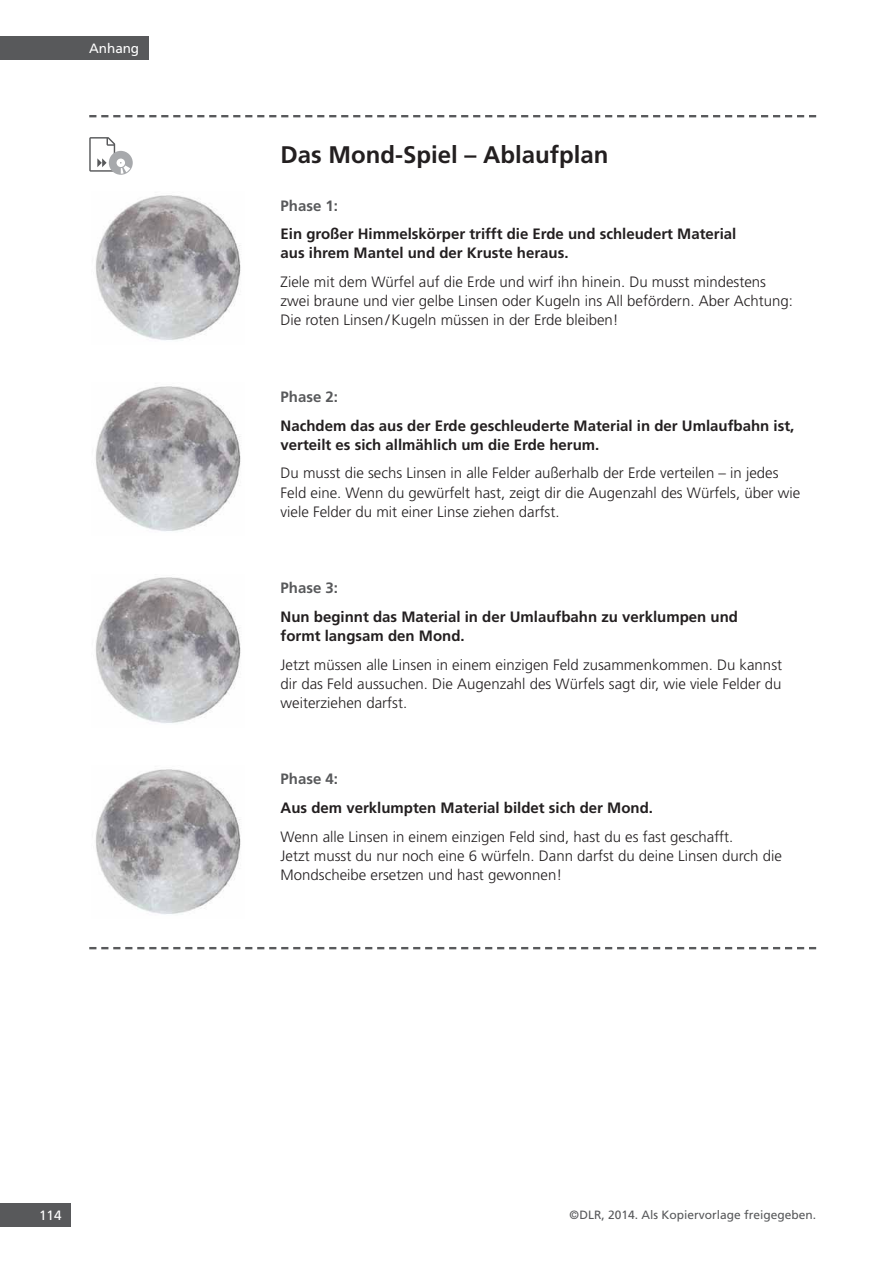
<style>
.page{position:relative;width:893px;height:1263px;background:#fff}
.page>*{position:absolute;margin:0;border:0;box-sizing:border-box;transform-origin:0 0}
.t1{font:700 24px "Frutiger";color:#231f20}
.t2{font:300 15px/19.2px "Frutiger";color:#231f20}
.t3{font:700 15px/19.2px "Frutiger";color:#231f20}
.t4{font:700 15px "Frutiger";color:#58595b}
.t5{font:13.5px "Frutiger";letter-spacing:-.005em;color:#fff}
.t6{font:12px "Frutiger";color:#58595b}
</style>
<div class="page">
<div style="left:0;top:1203px;width:70px;height:24px;background:#58595b"></div>
<div style="left:0;top:36px;width:149px;height:24px;background:#58595b"></div>
<svg style="left:89px;top:115px;width:727px;height:2px"></svg>
<svg style="left:89px;top:137px;width:44px;height:38px"></svg>
<img style="left:95px;top:195px;width:146px;height:146px">
<img style="left:95px;top:386px;width:146px;height:146px">
<img style="left:95px;top:577px;width:146px;height:146px">
<img style="left:95px;top:769px;width:146px;height:146px">
<svg style="left:89px;top:947px;width:727px;height:2px"></svg>
<p class="t5" style="left:89px;top:43px;width:51px">Anhang</p>
<p class="t5" style="left:39px;top:1210px;width:24px">114</p>
<h1 class="t1" style="left:281px;top:145px;width:329px">Das Mond-Spiel – Ablaufplan</h1>
<p class="t4" style="left:281px;top:199px;width:59px">Phase 1:</p>
<p class="t3" style="left:281px;top:226px;width:457px">Ein großer Himmelskörper trifft die Erde und schleudert Material aus ihrem Mantel und der Kruste heraus.</p>
<p class="t2" style="left:281px;top:273px;width:514px">Ziele mit dem Würfel auf die Erde und wirf ihn hinein. Du musst mindestens zwei braune und vier gelbe Linsen oder Kugeln ins All befördern. Aber Achtung:<br>Die roten Linsen / Kugeln müssen in der Erde bleiben!</p>
<p class="t4" style="left:281px;top:391px;width:59px">Phase 2:</p>
<p class="t3" style="left:281px;top:417px;width:515px">Nachdem das aus der Erde geschleuderte Material in der Umlaufbahn ist, verteilt es sich allmählich um die Erde herum.</p>
<p class="t2" style="left:281px;top:465px;width:521px">Du musst die sechs Linsen in alle Felder außerhalb der Erde verteilen – in jedes<br>Feld eine. Wenn du gewürfelt hast, zeigt dir die Augenzahl des Würfels, über wie viele Felder du mit einer Linse ziehen darfst.</p>
<p class="t4" style="left:281px;top:582px;width:59px">Phase 3:</p>
<p class="t3" style="left:281px;top:608px;width:459px">Nun beginnt das Material in der Umlaufbahn zu verklumpen und formt langsam den Mond.</p>
<p class="t2" style="left:281px;top:656px;width:503px;text-align:justify">Jetzt müssen alle Linsen in einem einzigen Feld zusammenkommen. Du kannst dir das Feld aussuchen. Die Augenzahl des Würfels sagt dir, wie viele Felder du weiterziehen darfst.</p>
<p class="t4" style="left:281px;top:773px;width:59px">Phase 4:</p>
<p class="t3" style="left:281px;top:799px;width:374px">Aus dem verklumpten Material bildet sich der Mond.</p>
<p class="t2" style="left:281px;top:828px;width:503px">Wenn alle Linsen in einem einzigen Feld sind, hast du es fast geschafft.<br>Jetzt musst du nur noch eine 6 würfeln. Dann darfst du deine Linsen durch die<br>Mondscheibe ersetzen und hast gewonnen!</p>
<p class="t6" style="left:569px;top:1210px;width:248px">© DLR, 2014. Als Kopiervorlage freigegeben.</p>
</div>
